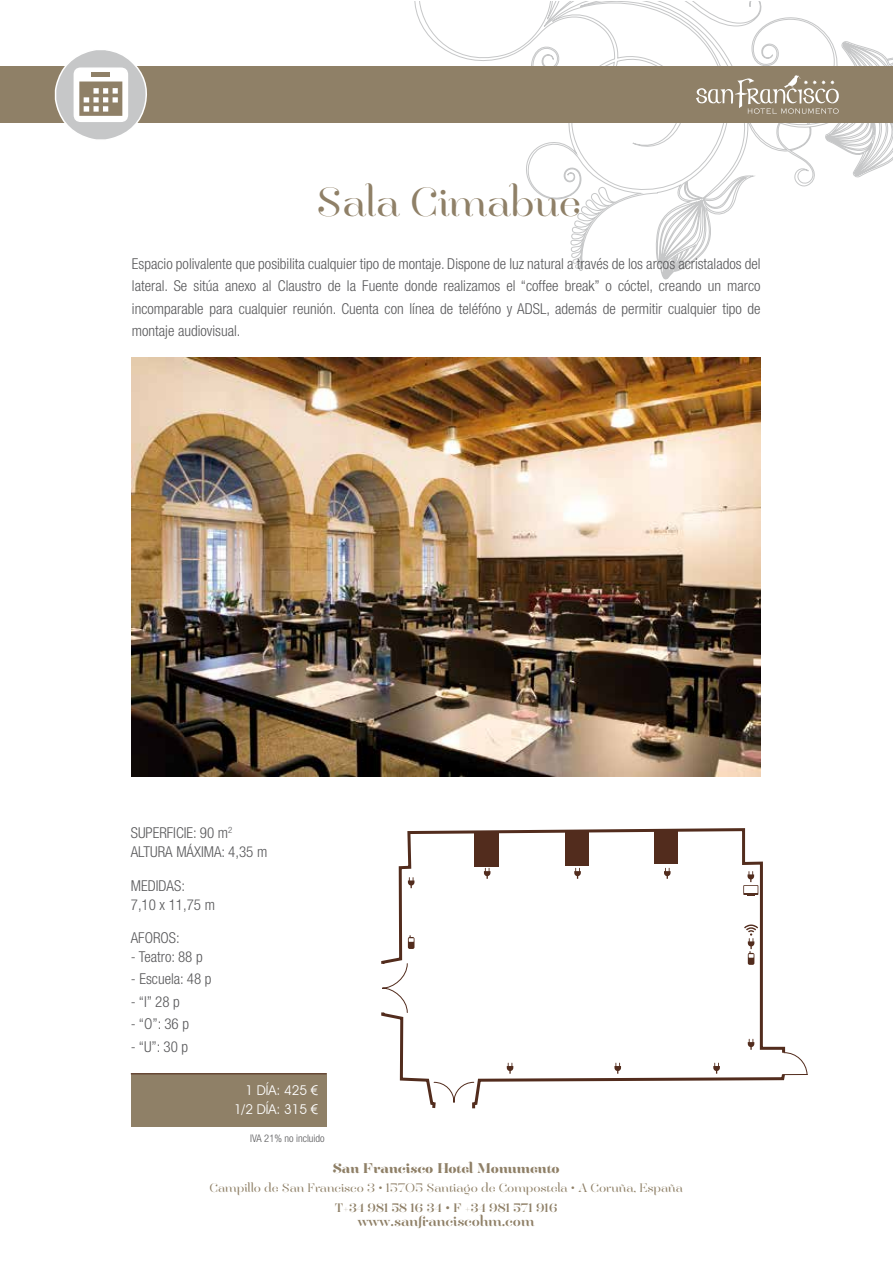
<style>
.page{position:relative;width:893px;height:1263px;background:#fff}
.page>*{position:absolute;margin:0;border:0;box-sizing:border-box;transform-origin:0 0}
.t1{font:300 34.5px "Hera Big";color:#8f8067}
.t2{font:300 condensed 15px/22.5px "Helvetica Neue";color:#58585a}
.t3{font:13.5px/18.8px "Avant Garde IT Cby BT";color:#fff;text-align:right}
.t4{font:600 12px "Hera Big";color:#8f8067}
.t5{font:12px "Hera Big";color:#8f8067}
.t6{font:300 10.5px "Hera Big";color:#8f8067}
.t7{font:10.5px "Hera Big";color:#8f8067}
.t8{font:300 condensed 10.5px "Helvetica Neue";color:#58585a}
.s1{font-family:"Century Gothic"}
</style>
<div class="page">
<svg style="left:413px;top:1px;width:479px;height:279px"></svg>
<svg style="left:674px;top:1px;width:88px;height:30px"></svg>
<svg style="left:559px;top:123px;width:56px;height:148px"></svg>
<div style="left:0;top:67px;width:892px;height:56px;background:#8f8067"></div>
<svg style="left:696px;top:75px;width:143px;height:39px"></svg>
<svg style="left:54px;top:50px;width:95px;height:90px"></svg>
<div style="left:92px;top:72px;width:18px;height:5px;background:#8f8067"></div>
<div style="left:131px;top:1074px;width:195px;height:53px;background:#8f8067"></div>
<hr style="left:131px;top:1073px;width:195px;height:1px;background:#522c1d">
<svg style="left:398px;top:828px;width:365px;height:96px"></svg>
<div style="left:654px;top:830px;width:24px;height:34px;background:#522c1d"></div>
<div style="left:565px;top:831px;width:24px;height:34px;background:#522c1d"></div>
<div style="left:474px;top:832px;width:25px;height:34px;background:#522c1d"></div>
<svg style="left:381px;top:924px;width:427px;height:185px"></svg>
<img style="left:132px;top:357px;width:629px;height:419px">
<h1 class="t1" style="left:316px;top:176px;width:266px">Sala Cimabue</h1>
<p class="t2" style="left:132px;top:252px;width:630px;text-align:justify">Espacio polivalente que posibilita cualquier tipo de montaje. Dispone de luz natural a través de los arcos acristalados del lateral. Se sitúa anexo al Claustro de la Fuente donde realizamos el “coffee break” o cóctel, creando un marco incomparable para cualquier reunión. Cuenta con línea de teléfóno y ADSL, además de permitir cualquier tipo de montaje audiovisual.</p>
<p class="t2" style="left:131px;top:823px;width:138px;line-height:18.8px">SUPERFICIE: 90 m<sup>2<br></sup>ALTURA MÁXIMA: 4,35 m</p>
<p class="t2" style="left:131px;top:876px;width:86px;line-height:18.8px">MEDIDAS:<br>7,10 x 11,75 m</p>
<p class="t2" style="left:131px;top:926px;width:50px">AFOROS:</p>
<p class="t2" style="left:131px;top:945px;width:73px">- Teatro: 88 p</p>
<p class="t2" style="left:131px;top:967px;width:82px">- Escuela: 48 p</p>
<p class="t2" style="left:131px;top:990px;width:51px">- “I” 28 p</p>
<p class="t2" style="left:131px;top:1012px;width:60px">- “O”: 36 p</p>
<p class="t2" style="left:131px;top:1035px;width:59px">- “U”: 30 p</p>
<p class="t3" style="left:234px;top:1081px;width:85px">1 DÍA: 425 <span class="s1">€<br></span>1/2 DÍA: 315 <span class="s1">€</span></p>
<p class="t8" style="left:250px;top:1132px;width:76px">IVA 21% no incluido</p>
<p class="t4" style="left:333px;top:1158px;width:228px">San Francisco Hotel Monumento</p>
<p class="t6" style="left:209px;top:1180px;width:475px">Campillo de San Francisco 3 • 15705 Santiago de Compostela • A Coruña, España</p>
<p class="t7" style="left:335px;top:1199px;width:224px">T+34 981 58 16 34 • F +34 981 571 916</p>
<p class="t5" style="left:358px;top:1212px;width:178px">www.sanfranciscohm.com</p>
</div>
